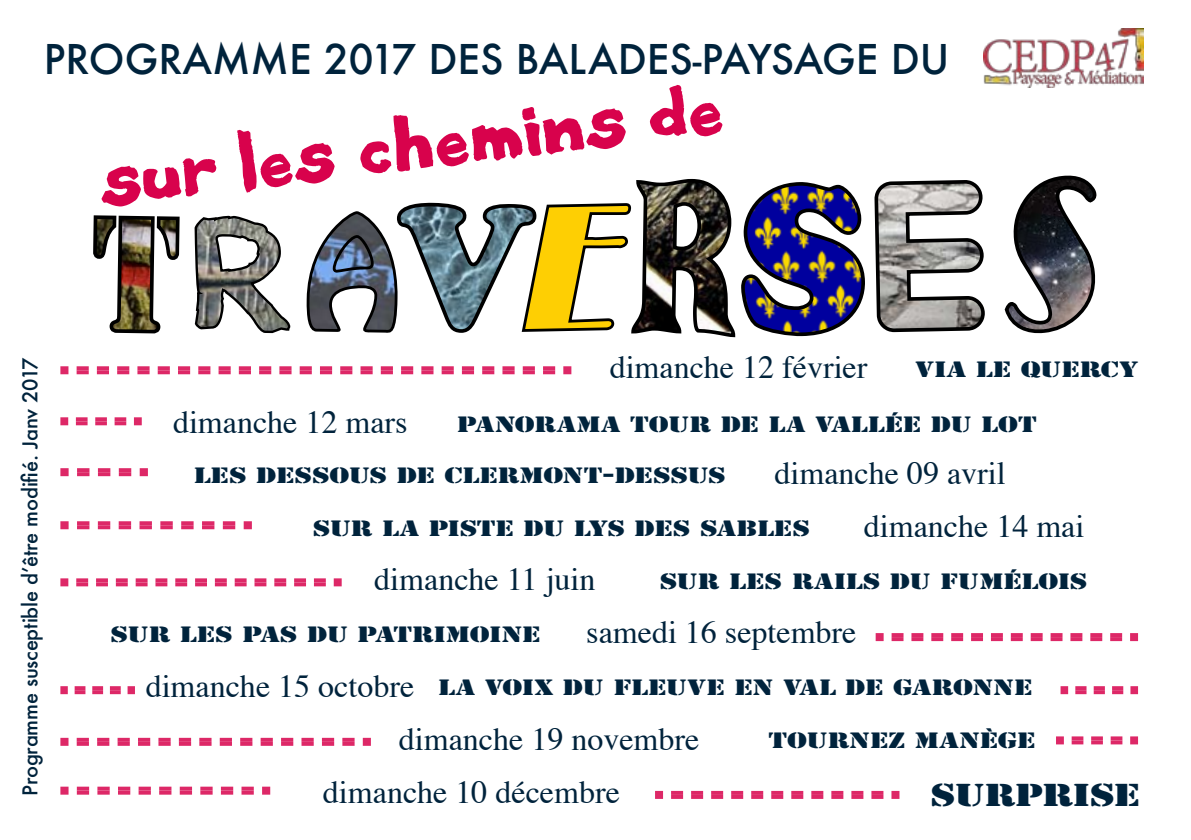
<style>
.page{position:relative;width:1191px;height:840px;background:#fff}
.page>*{position:absolute;margin:0;border:0;box-sizing:border-box;transform-origin:0 0}
.t1{font:69.2px "Black Metal Sans";color:#d8024c}
.t2{font:500 40px "Futura";color:#00233c}
.t3{font:32px "Times";color:#00233c}
.t4{font:29.6px "Stencil Std";letter-spacing:-.02em;color:#00233c;scale:1.35 1}
.t5{font:20.8px "Stencil Std";letter-spacing:-.01em;color:#00233c;scale:1.35 1}
.t6{font:500 20px "Futura";letter-spacing:-.01em;color:#00233c}
.s1{font-family:"Times";font-size:32px}
</style>
<div class="page">
<div style="left:60px;top:366px;width:10px;height:8px;border:4px solid #d8024c"></div>
<div style="left:60px;top:417px;width:10px;height:8px;border:4px solid #d8024c"></div>
<div style="left:60px;top:468px;width:11px;height:8px;border:4px solid #d8024c"></div>
<div style="left:60px;top:521px;width:11px;height:8px;border:4px solid #d8024c"></div>
<svg style="left:76px;top:578px;width:230px;height:8px"></svg>
<div style="left:60px;top:578px;width:10px;height:8px;border:4px solid #d8024c"></div>
<svg style="left:891px;top:633px;width:232px;height:7px"></svg>
<div style="left:1128px;top:632px;width:10px;height:8px;border:4px solid #d8024c"></div>
<div style="left:875px;top:632px;width:10px;height:8px;border:4px solid #d8024c"></div>
<svg style="left:671px;top:790px;width:213px;height:8px"></svg>
<div style="left:889px;top:790px;width:10px;height:8px;border:4px solid #d8024c"></div>
<div style="left:655px;top:790px;width:10px;height:8px;border:4px solid #d8024c"></div>
<svg style="left:76px;top:786px;width:178px;height:8px"></svg>
<div style="left:260px;top:786px;width:10px;height:8px;border:4px solid #d8024c"></div>
<div style="left:60px;top:786px;width:11px;height:8px;border:4px solid #d8024c"></div>
<svg style="left:1075px;top:686px;width:49px;height:7px"></svg>
<div style="left:1128px;top:685px;width:10px;height:8px;border:4px solid #d8024c"></div>
<div style="left:1060px;top:685px;width:10px;height:8px;border:4px solid #d8024c"></div>
<svg style="left:74px;top:686px;width:12px;height:7px"></svg>
<div style="left:60px;top:685px;width:10px;height:8px;border:4px solid #d8024c"></div>
<svg style="left:1071px;top:736px;width:52px;height:8px"></svg>
<div style="left:1128px;top:736px;width:10px;height:8px;border:4px solid #d8024c"></div>
<div style="left:1056px;top:736px;width:9px;height:8px;border:4px solid #d8024c"></div>
<svg style="left:91px;top:578px;width:90px;height:217px"></svg>
<svg style="left:75px;top:202px;width:554px;height:328px"></svg>
<svg style="left:629px;top:178px;width:109px;height:615px"></svg>
<svg style="left:742px;top:182px;width:121px;height:155px"></svg>
<svg style="left:874px;top:180px;width:111px;height:153px"></svg>
<svg style="left:1004px;top:175px;width:93px;height:159px"></svg>
<img style="left:983px;top:28px;width:160px;height:60px">
<svg style="left:76px;top:737px;width:279px;height:8px"></svg>
<div style="left:361px;top:737px;width:10px;height:8px;border:4px solid #d8024c"></div>
<div style="left:60px;top:737px;width:10px;height:8px;border:4px solid #d8024c"></div>
<h2 class="t2" style="left:44px;top:32px;width:907px">PROGRAMME 2017 DES BALADES-PAYSAGE DU</h2>
<h1 class="t1" style="left:93px;top:129px;width:629px;rotate:-7deg">sur les chemins de</h1>
<p class="t6" style="left:16px;top:795px;width:439px;rotate:-90deg">Programme susceptible d’être modifié. Janv 2017</p>
<h3 class="t3" style="left:609px;top:337px;width:259px">dimanche 12 février</h3>
<p class="t5" style="left:915px;top:355px;width:167px">VIA LE QUERCY</p>
<h3 class="t3" style="left:173px;top:392px;width:236px">dimanche 12 mars</h3>
<p class="t5" style="left:457px;top:410px;width:431px">PANORAMA TOUR DE LA VALLÉE DU LOT</p>
<p class="t5" style="left:194px;top:461px;width:395px">LES DESSOUS DE CLERMONT-DESSUS</p>
<h3 class="t3" style="left:774px;top:443px;width:233px">dimanche 09 avril</h3>
<p class="t5" style="left:313px;top:514px;width:370px">SUR LA PISTE DU LYS DES SABLES</p>
<h3 class="t3" style="left:864px;top:496px;width:222px">dimanche 14 mai</h3>
<h3 class="t3" style="left:374px;top:549px;width:223px">dimanche 11 juin</h3>
<p class="t5" style="left:659px;top:567px;width:318px">SUR LES RAILS DU FUMÉLOIS</p>
<p class="t5" style="left:110px;top:620px;width:320px">SUR LES PAS DU PATRIMOINE</p>
<h3 class="t3" style="left:586px;top:602px;width:272px">samedi 16 septembre</h3>
<p class="t5" style="left:146px;top:673px;width:658px"><span class="s1">dimanche 15 octobre</span> LA VOIX DU FLEUVE EN VAL DE GARONNE</p>
<h3 class="t3" style="left:399px;top:708px;width:302px">dimanche 19 novembre</h3>
<p class="t5" style="left:768px;top:726px;width:199px">TOURNEZ MANÈGE</p>
<h3 class="t3" style="left:323px;top:761px;width:298px">dimanche 10 décembre</h3>
<h3 class="t4" style="left:930px;top:775px;width:157px">SURPRISE</h3>
</div>
